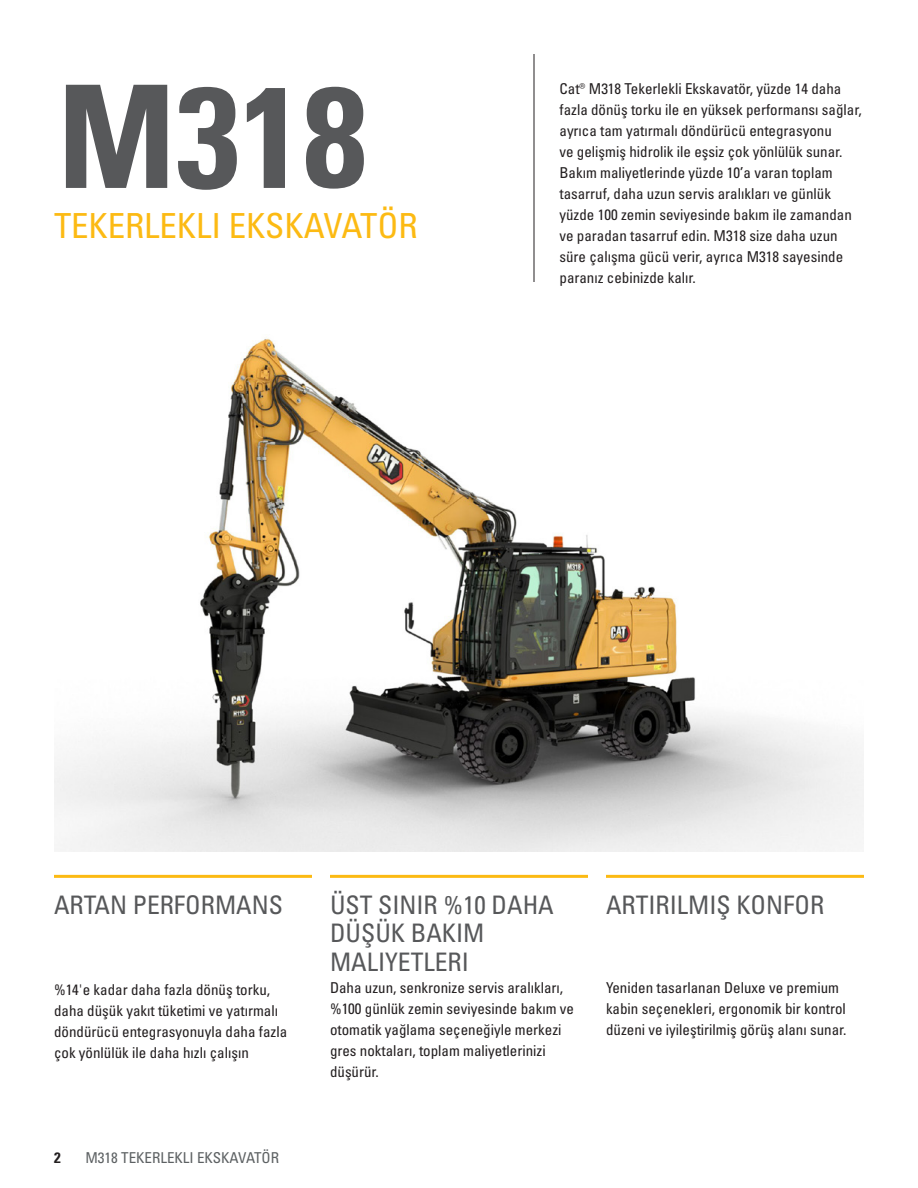
<style>
.page{position:relative;width:918px;height:1188px;background:#fff}
.page>*{position:absolute;margin:0;border:0;box-sizing:border-box;transform-origin:0 0}
.t1{font:142.95px "Univers LTCYR 67 Bold Cond";color:#57585a}
.t2{font:condensed 34.5px "Univers LTCYR 57";color:#fcba13}
.t3{font:condensed 25.5px/28.5px "Univers LTCYR 57";color:#57585a}
.t4{font:condensed 15px/21px "Univers LTCYR 57";color:#231f20}
.t5{font:condensed 15px "Univers LTCYR 57";color:#5d6163}
.t6{font:15px "Univers LTCYR 67 Bold Cond";color:#231f20}
</style>
<div class="page">
<hr style="left:54px;top:875px;width:258px;height:3px;background:#fcba13">
<hr style="left:330px;top:875px;width:258px;height:3px;background:#fcba13">
<hr style="left:606px;top:875px;width:258px;height:3px;background:#fcba13">
<hr style="left:534px;top:54px;width:1px;height:228px;background:#231f20">
<img style="left:54px;top:338px;width:810px;height:514px">
<h1 class="t1" style="left:57px;top:49px;width:311px">M318</h1>
<h2 class="t2" style="left:54px;top:203px;width:365px">TEKERLEKLI EKSKAVATÖR</h2>
<p class="t4" style="left:560px;top:78px;width:304px">Cat® M318 Tekerlekli Ekskavatör, yüzde 14 daha fazla dönüş torku ile en yüksek performansı sağlar, ayrıca tam yatırmalı döndürücü entegrasyonu<br>ve gelişmiş hidrolik ile eşsiz çok yönlülük sunar.<br>Bakım maliyetlerinde yüzde 10’a varan toplam tasarruf, daha uzun servis aralıkları ve günlük yüzde 100 zemin seviyesinde bakım ile zamandan ve paradan tasarruf edin. M318 size daha uzun süre çalışma gücü verir, ayrıca M318 sayesinde paranız cebinizde kalır.</p>
<h3 class="t3" style="left:54px;top:890px;width:231px">ARTAN PERFORMANS</h3>
<p class="t4" style="left:54px;top:979px;width:235px">%14'e kadar daha fazla dönüş torku, daha düşük yakıt tüketimi ve yatırmalı döndürücü entegrasyonuyla daha fazla çok yönlülük ile daha hızlı çalışın</p>
<p class="t6" style="left:54px;top:1148px;width:8px">2</p>
<p class="t5" style="left:86px;top:1148px;width:195px">M318 TEKERLEKLI EKSKAVATÖR</p>
<h3 class="t3" style="left:330px;top:890px;width:225px">ÜST SINIR %10 DAHA<br>DÜŞÜK BAKIM<br>MALIYETLERI</h3>
<p class="t4" style="left:330px;top:977px;width:246px">Daha uzun, senkronize servis aralıkları, %100 günlük zemin seviyesinde bakım ve otomatik yağlama seçeneğiyle merkezi gres noktaları, toplam maliyetlerinizi düşürür.</p>
<h3 class="t3" style="left:606px;top:890px;width:220px">ARTIRILMIŞ KONFOR</h3>
<p class="t4" style="left:606px;top:977px;width:242px">Yeniden tasarlanan Deluxe ve premium kabin seçenekleri, ergonomik bir kontrol düzeni ve iyileştirilmiş görüş alanı sunar.</p>
</div>
